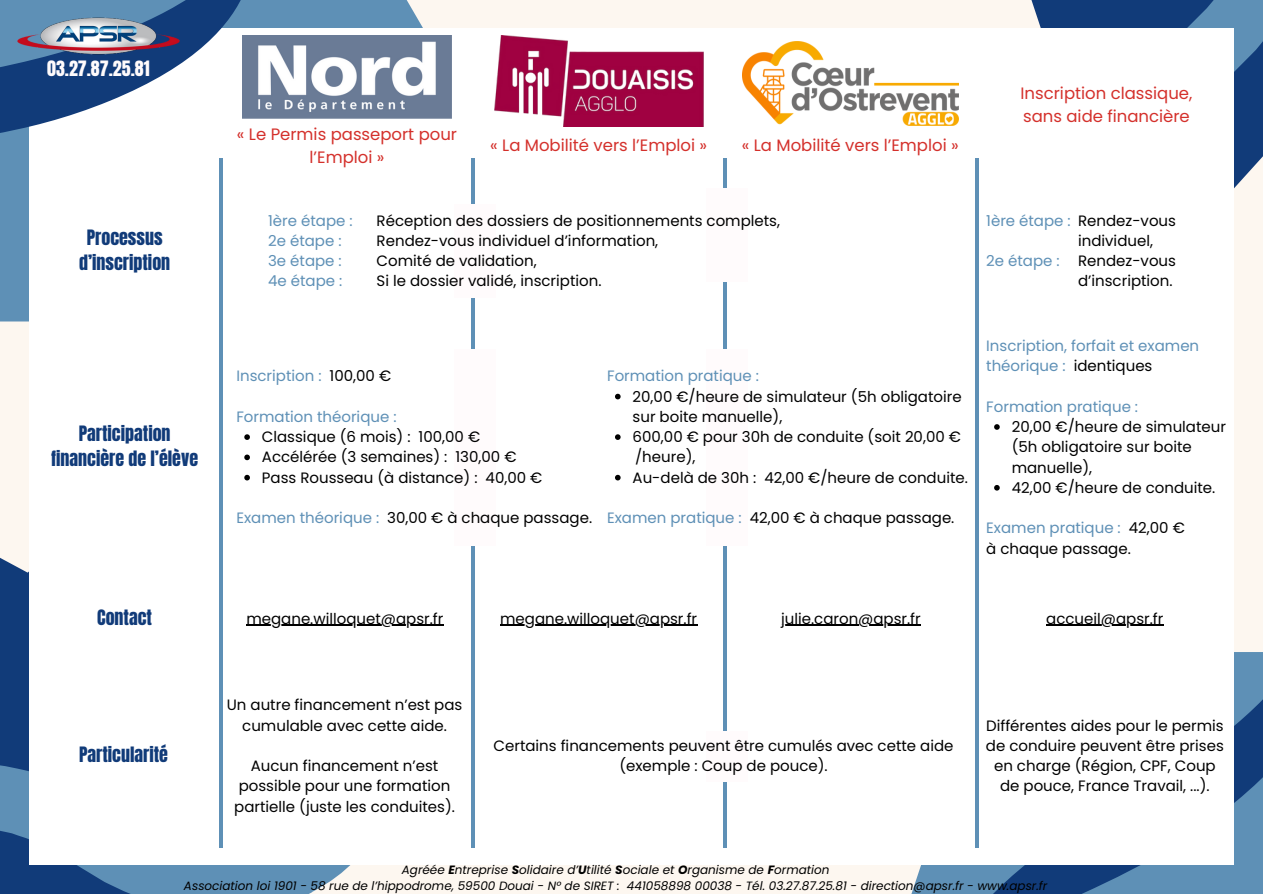
<style>
.page{position:relative;width:1263px;height:894px;background:#fff}
.page>*{position:absolute;margin:0;border:0;box-sizing:border-box;transform-origin:0 0}
.t1{font:18px/24.8px "Anton";color:#113b79;text-align:center}
.t2{font:18px "Anton";color:#fffbfc}
.t3{font:16.5px/22.5px "Poppins";color:#d4302b}
.t4{font:15px/20.2px "Poppins";color:#000}
.t5{font:15px/20.2px "Poppins";color:#5e90b6}
.t6{font:italic 12px "Poppins";color:#000}
.s1{color:#000}
.s2{color:#5e90b6}
.s3{font-weight:700}
</style>
<div class="page">
<div style="left:0;top:0;width:1263px;height:893px;background:#fdf7f0"></div>
<svg style="left:839px;top:599px;width:424px;height:294px;fill:#5e90b6"></svg>
<div style="left:0;top:0;width:439px;height:321px;background:#5e90b6"></div>
<div style="left:0;top:551px;width:304px;height:342px;background:#113b79"></div>
<svg style="left:0;top:763px;width:368px;height:130px;fill:#5e90b6"></svg>
<svg style="left:1006px;top:0;width:78px;height:29px;fill:#113b79"></svg>
<svg style="left:1084px;top:0;width:179px;height:292px;fill:#113b79"></svg>
<div style="left:30px;top:29px;width:1203px;height:835px;background:#fff"></div>
<hr style="left:220px;top:159px;width:3px;height:688px;background:#5e90b6">
<hr style="left:471px;top:159px;width:3px;height:688px;background:#5e90b6">
<hr style="left:723px;top:159px;width:3px;height:688px;background:#5e90b6">
<hr style="left:975px;top:159px;width:3px;height:688px;background:#5e90b6">
<img style="left:253px;top:35px;width:199px;height:83px">
<div style="left:454px;top:204px;width:41px;height:94px;background:#fffbfc"></div>
<div style="left:706px;top:188px;width:41px;height:94px;background:#fffbfc"></div>
<div style="left:454px;top:349px;width:41px;height:197px;background:#fffbfc"></div>
<div style="left:706px;top:349px;width:41px;height:197px;background:#fffbfc"></div>
<div style="left:706px;top:731px;width:41px;height:50px;background:#fffbfc"></div>
<svg style="left:244px;top:434px;width:6px;height:6px"></svg>
<svg style="left:244px;top:454px;width:6px;height:6px"></svg>
<svg style="left:244px;top:474px;width:6px;height:6px"></svg>
<svg style="left:615px;top:393px;width:6px;height:6px"></svg>
<svg style="left:615px;top:434px;width:6px;height:6px"></svg>
<svg style="left:615px;top:474px;width:6px;height:6px"></svg>
<svg style="left:994px;top:424px;width:6px;height:5px"></svg>
<svg style="left:994px;top:485px;width:6px;height:5px"></svg>
<hr style="left:246px;top:624px;width:197px;height:1px;background:#000">
<hr style="left:500px;top:624px;width:197px;height:1px;background:#000">
<hr style="left:781px;top:624px;width:140px;height:1px;background:#000">
<hr style="left:1046px;top:624px;width:117px;height:1px;background:#000">
<svg style="left:0;top:0;width:253px;height:234px"></svg>
<img style="left:15px;top:17px;width:167px;height:38px">
<img style="left:494px;top:35px;width:210px;height:91px">
<img style="left:742px;top:42px;width:216px;height:83px">
<h2 class="t2" style="left:47px;top:55px;width:104px">03.27.87.25.81</h2>
<h1 class="t1" style="left:79px;top:225px;width:93px">Processus d’inscription</h1>
<h1 class="t1" style="left:51px;top:421px;width:148px">Participation financière de l’élève</h1>
<p class="t3" style="left:237px;top:123px;width:222px;text-align:center">« Le Permis passeport pour l’Emploi »</p>
<h2 class="t3" style="left:490px;top:134px;width:218px">« La Mobilité vers l’Emploi »</h2>
<p class="t3" style="left:742px;top:134px;width:218px">« La Mobilité vers l’Emploi »</p>
<p class="t5" style="left:268px;top:210px;width:86px">1ère étape :<br>2e étape :<br>3e étape :</p>
<h1 class="t5" style="left:268px;top:271px;width:76px">4e étape :</h1>
<p class="t4" style="left:377px;top:210px;width:405px">Réception des dossiers de positionnements complets,<br>Rendez-vous individuel d’information,<br>Comité de validation,</p>
<p class="t4" style="left:377px;top:271px;width:226px">Si le dossier validé, inscription.</p>
<p class="t3" style="left:1021px;top:82px;width:173px">Inscription classique, sans aide financière</p>
<h1 class="t5" style="left:986px;top:210px;width:86px">1ère étape :</h1>
<h1 class="t5" style="left:986px;top:251px;width:75px">2e étape :</h1>
<h1 class="t4" style="left:1078px;top:210px;width:99px">Rendez-vous individuel,</h1>
<h1 class="t4" style="left:1078px;top:251px;width:99px">Rendez-vous d’inscription.</h1>
<p class="t5" style="left:236px;top:366px;width:156px">Inscription : <span class="s1">100,00 €</span></p>
<p class="t5" style="left:236px;top:406px;width:162px">Formation théorique :</p>
<p class="t4" style="left:262px;top:426px;width:220px">Classique (6 mois) : 100,00 €</p>
<h2 class="t4" style="left:262px;top:447px;width:256px">Accélérée (3 semaines) : 130,00 €</h2>
<p class="t4" style="left:262px;top:467px;width:282px">Pass Rousseau (à distance) : 40,00 €</p>
<h2 class="t4" style="left:236px;top:507px;width:357px"><span class="s2">Examen théorique :</span> 30,00 € à chaque passage.</h2>
<p class="t5" style="left:607px;top:366px;width:153px">Formation pratique :</p>
<h2 class="t4" style="left:633px;top:386px;width:331px">20,00 €/heure de simulateur (5h obligatoire sur boite manuelle),</h2>
<h2 class="t4" style="left:633px;top:426px;width:330px">600,00 € pour 30h de conduite (soit 20,00 €</h2>
<p class="t4" style="left:635px;top:447px;width:62px">/heure),</p>
<p class="t4" style="left:633px;top:467px;width:337px">Au-delà de 30h : 42,00 €/heure de conduite.</p>
<p class="t4" style="left:607px;top:507px;width:349px"><span class="s2">Examen pratique :</span> 42,00 € à chaque passage.</p>
<h2 class="t5" style="left:986px;top:335px;width:214px">Inscription, forfait et examen théorique : <span class="s1">identiques</span></h2>
<h2 class="t5" style="left:986px;top:396px;width:153px">Formation pratique :</h2>
<p class="t4" style="left:1012px;top:416px;width:216px">20,00 €/heure de simulateur (5h obligatoire sur boite manuelle),</p>
<p class="t4" style="left:1012px;top:477px;width:205px">42,00 €/heure de conduite.</p>
<h2 class="t4" style="left:986px;top:518px;width:200px"><span class="s2">Examen pratique :</span> 42,00 € à chaque passage.</h2>
<p class="t1" style="left:97px;top:604px;width:56px">Contact</p>
<h2 class="t4" style="left:246px;top:608px;width:199px">megane.willoquet@apsr.fr</h2>
<h2 class="t4" style="left:500px;top:608px;width:199px">megane.willoquet@apsr.fr</h2>
<h2 class="t4" style="left:781px;top:608px;width:141px">julie.caron@apsr.fr</h2>
<h2 class="t4" style="left:1046px;top:608px;width:119px">accueil@apsr.fr</h2>
<h2 class="t1" style="left:79px;top:742px;width:91px">Particularité</h2>
<h2 class="t4" style="left:227px;top:694px;width:237px;text-align:center">Un autre financement n’est pas cumulable avec cette aide.</h2>
<h2 class="t4" style="left:234px;top:755px;width:222px;text-align:center">Aucun financement n’est possible pour une formation partielle (juste les conduites).</h2>
<p class="t4" style="left:493px;top:735px;width:461px;text-align:center">Certains financements peuvent être cumulés avec cette aide (exemple : Coup de pouce).</p>
<h1 class="t4" style="left:986px;top:715px;width:239px;text-align:center">Différentes aides pour le permis de conduire peuvent être prises en charge (Région, CPF, Coup de pouce, France Travail, ...).</h1>
<p class="t6" style="left:402px;top:861px;width:429px">Agréée <span class="s3">E</span>ntreprise <span class="s3">S</span>olidaire d’<span class="s3">U</span>tilité <span class="s3">S</span>ociale et <span class="s3">O</span>rganisme de <span class="s3">F</span>ormation</p>
<p class="t6" style="left:184px;top:877px;width:865px">Association loi 1901 - 58 rue de l’hippodrome, 59500 Douai - N° de SIRET : 441058898 00038 - Tél. 03.27.87.25.81 - direction@apsr.fr - www.apsr.fr</p>
</div>
